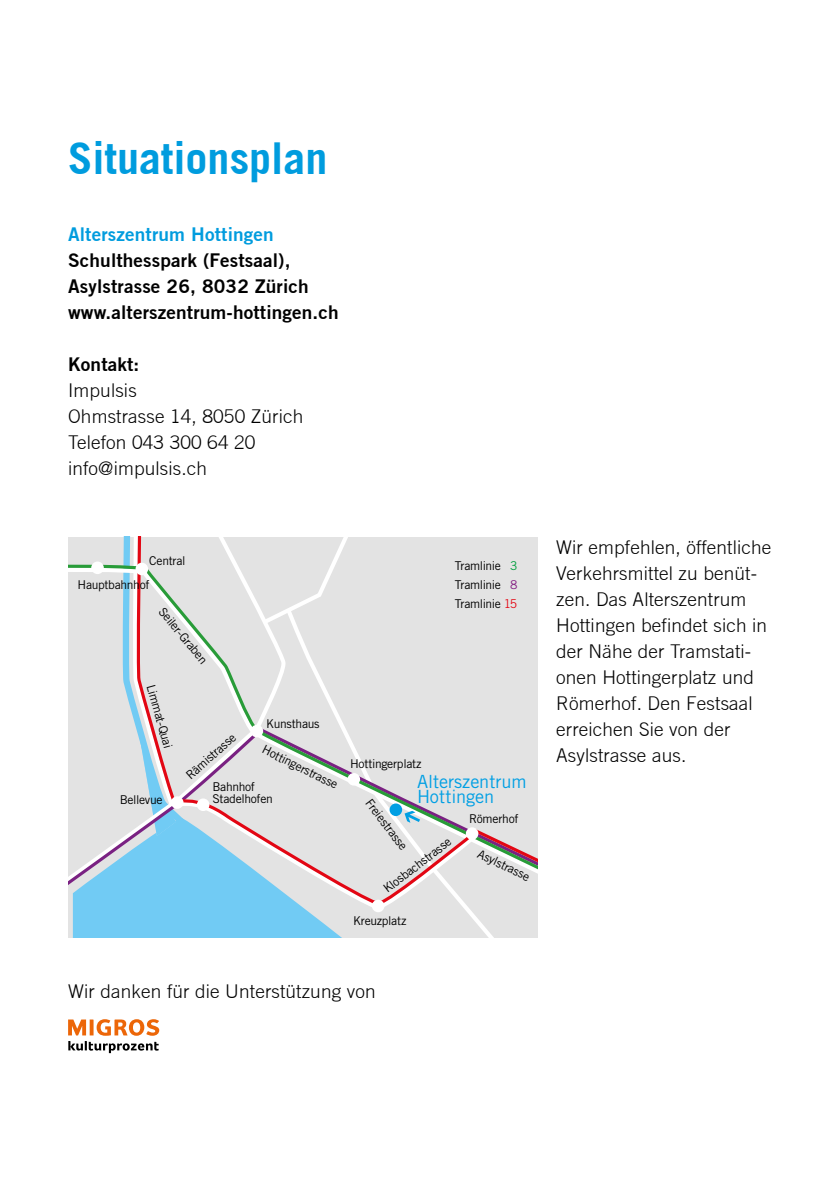
<style>
.page{position:relative;width:840px;height:1191px;background:#fff}
.page>*{position:absolute;margin:0;border:0;box-sizing:border-box;transform-origin:0 0}
.t1{font:700 44px "Trade Gothic";color:#009cde}
.t2{font:300 19px/26px "Trade Gothic";letter-spacing:.01em;color:#000}
.t3{font:700 19px/26px "Trade Gothic No.2";letter-spacing:.01em;color:#000}
.t4{font:700 19px "Trade Gothic No.2";letter-spacing:.01em;color:#009cde}
.t5{font:18.2px/14.8px "Trade Gothic LT Std";letter-spacing:-.005em;color:#009fe3}
.t6{font:12.2px/19px "Trade Gothic LT Std";letter-spacing:-.025em;color:#000}
.s1{color:#009e3d}
.s2{color:#831f82}
.s3{color:#e30613}
</style>
<div class="page">
<div style="left:73px;top:911px;width:211px;height:26px;background:#71cbf4"></div>
<svg style="left:284px;top:908px;width:225px;height:29px;background:#d0dfe6"></svg>
<svg style="left:68px;top:893px;width:469px;height:15px;background:#91d2ef"></svg>
<svg style="left:137px;top:537px;width:400px;height:369px;background:#d5dee3"></svg>
<svg style="left:68px;top:563px;width:469px;height:330px;background:#dadde0"></svg>
<div style="left:171px;top:796px;width:12px;height:13px;background:#fff;border-radius:50%"></div>
<div style="left:197px;top:798px;width:12px;height:13px;background:#fff;border-radius:50%"></div>
<div style="left:250px;top:725px;width:13px;height:12px;background:#fff;border-radius:50%"></div>
<div style="left:347px;top:773px;width:13px;height:12px;background:#fff;border-radius:50%"></div>
<div style="left:389px;top:803px;width:13px;height:13px;background:#009fe3;border-radius:50%"></div>
<div style="left:465px;top:827px;width:13px;height:13px;background:#fff;border-radius:50%"></div>
<div style="left:371px;top:899px;width:13px;height:13px;background:#fff;border-radius:50%"></div>
<div style="left:91px;top:561px;width:13px;height:13px;background:#fff;border-radius:50%"></div>
<div style="left:135px;top:563px;width:13px;height:12px;background:#fff;border-radius:50%"></div>
<svg style="left:404px;top:811px;width:16px;height:11px"></svg>
<svg style="left:68px;top:1041px;width:91px;height:12px"></svg>
<svg style="left:68px;top:1019px;width:91px;height:16px"></svg>
<h1 class="t1" style="left:68px;top:131px;width:261px">Situationsplan</h1>
<p class="t4" style="left:68px;top:222px;width:207px">Alterszentrum Hottingen</p>
<p class="t3" style="left:68px;top:246px;width:272px">Schulthesspark (Festsaal),<br>Asylstrasse 26, 8032 Zürich www.alterszentrum-hottingen.ch</p>
<p class="t3" style="left:68px;top:350px;width:73px">Kontakt:</p>
<p class="t2" style="left:68px;top:376px;width:237px">Impulsis<br>Ohmstrasse 14, 8050 Zürich<br>Telefon 043 300 64 20 info@impulsis.ch</p>
<p class="t6" style="left:77px;top:548px;width:109px;line-height:23.8px;text-indent:72px">Central<br>Hauptbahnhof</p>
<p class="t6" style="left:168px;top:603px;width:71px;rotate:50deg">Seiler-Graben</p>
<p class="t6" style="left:160px;top:682px;width:67px;rotate:74deg">Limmat-Quai</p>
<p class="t6" style="left:266px;top:714px;width:55px">Kunsthaus</p>
<p class="t6" style="left:181px;top:769px;width:63px;rotate:-42deg">Rämistrasse</p>
<p class="t6" style="left:267px;top:740px;width:84px;rotate:26deg">Hottingerstrasse</p>
<p class="t6" style="left:212px;top:776px;width:44px">Bahnhof</p>
<p class="t6" style="left:120px;top:790px;width:44px">Bellevue</p>
<p class="t6" style="left:212px;top:789px;width:62px">Stadelhofen</p>
<p class="t6" style="left:454px;top:555px;width:64px;text-align:justify">Tramlinie <span class="s1">3<br></span>Tramlinie <span class="s2">8<br></span>Tramlinie <span class="s3">15</span></p>
<p class="t6" style="left:350px;top:753px;width:73px">Hottingerplatz</p>
<p class="t5" style="left:417px;top:774px;width:111px">Alterszentrum<br>Hottingen</p>
<p class="t6" style="left:376px;top:794px;width:62px;rotate:53deg">Freiestrasse</p>
<p class="t6" style="left:469px;top:808px;width:51px">Römerhof</p>
<p class="t6" style="left:379px;top:882px;width:83px;rotate:-38deg">Klosbachstrasse</p>
<p class="t6" style="left:482px;top:844px;width:58px;rotate:26deg">Asylstrasse</p>
<p class="t6" style="left:353px;top:910px;width:55px">Kreuzplatz</p>
<p class="t2" style="left:68px;top:977px;width:309px">Wir danken für die Unterstützung von</p>
<p class="t2" style="left:556px;top:534px;width:216px">Wir empfehlen, öffentliche<br>Verkehrsmittel zu benüt&shy;zen. Das Alterszentrum<br>Hottingen befindet sich in der Nähe der Tramstati&shy;onen Hottingerplatz und<br>Römerhof. Den Festsaal erreichen Sie von der<br>Asylstrasse aus.</p>
</div>
